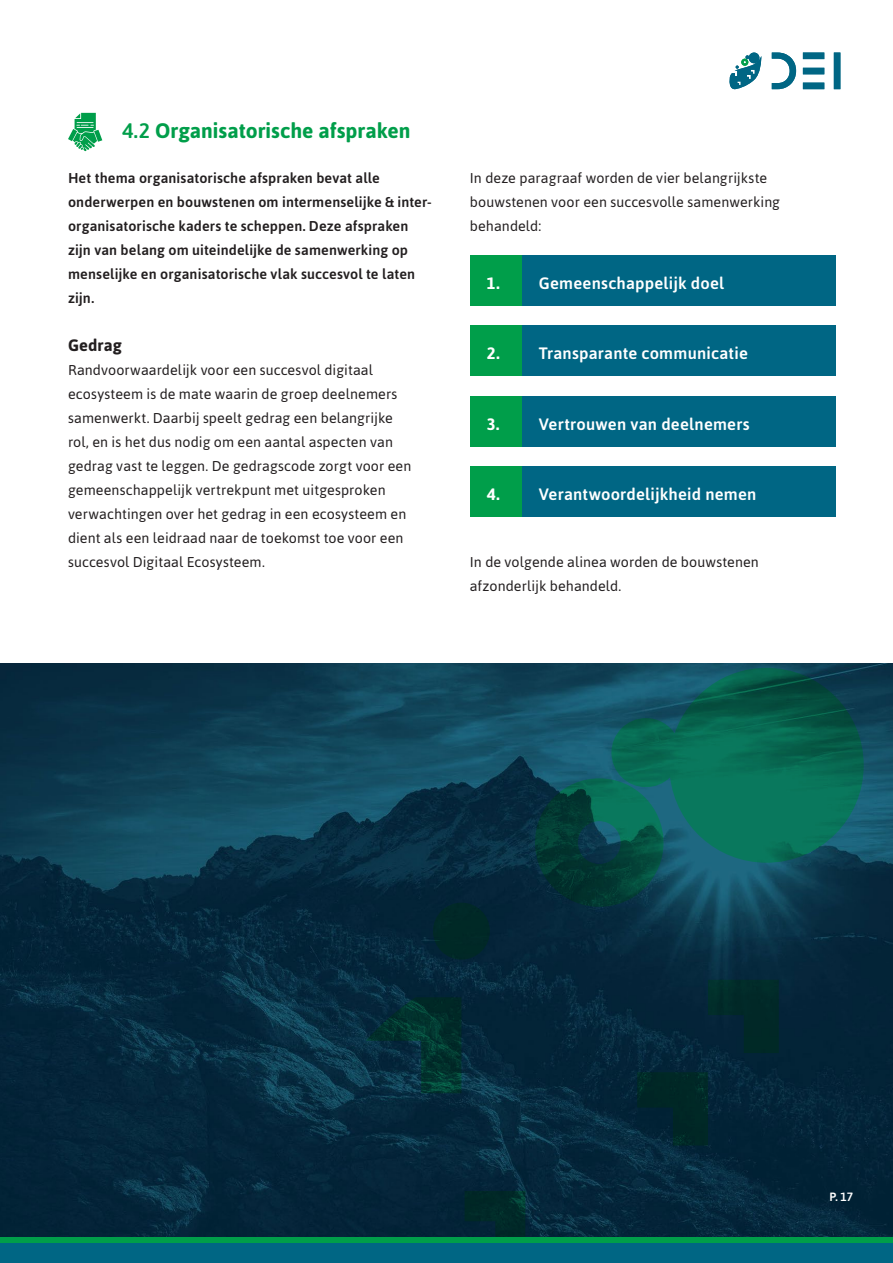
<style>
.page{position:relative;width:893px;height:1263px;background:#fff}
.page>*{position:absolute;margin:0;border:0;box-sizing:border-box;transform-origin:0 0}
.t1{font:700 21px "Asap";color:#009e4a}
.Blok{font:500 16.5px "Asap";letter-spacing:.015em;color:#fff}
.Blok-2{font:700 16.5px "Asap";color:#fff}
.t2{font:700 16.5px "Asap";letter-spacing:.005em;color:#231f20}
.t3{font:14.25px/24px "Asap";letter-spacing:.005em;color:#231f20}
.t4{font:500 14.25px/24px "Asap";letter-spacing:.01em;color:#231f20}
.t5{font:500 12px "Asap";color:#fff}
.s1{font-weight:500}
</style>
<div class="page">
<img style="left:0;top:663px;width:893px;height:575px">
<svg style="left:366px;top:668px;width:498px;height:570px;background:#083945"></svg>
<div style="left:0;top:1238px;width:893px;height:25px;background:linear-gradient(to right,#009e4a,#009e4a)"></div>
<div style="left:0;top:1244px;width:893px;height:19px;background:#006684"></div>
<div style="left:522px;top:255px;width:314px;height:50px;background:#006684"></div>
<div style="left:470px;top:255px;width:52px;height:50px;background:#009e4a"></div>
<div style="left:522px;top:325px;width:314px;height:51px;background:#006684"></div>
<div style="left:470px;top:325px;width:52px;height:51px;background:#009e4a"></div>
<div style="left:522px;top:396px;width:314px;height:51px;background:#006684"></div>
<div style="left:470px;top:396px;width:52px;height:51px;background:#009e4a"></div>
<div style="left:522px;top:466px;width:314px;height:51px;background:#006684"></div>
<div style="left:470px;top:466px;width:52px;height:51px;background:#009e4a"></div>
<svg style="left:68px;top:113px;width:34px;height:38px"></svg>
<svg style="left:772px;top:53px;width:24px;height:36px"></svg>
<svg style="left:803px;top:53px;width:21px;height:6px"></svg>
<svg style="left:803px;top:68px;width:21px;height:6px"></svg>
<svg style="left:803px;top:83px;width:21px;height:6px"></svg>
<svg style="left:834px;top:53px;width:6px;height:36px"></svg>
<div style="left:749px;top:53px;width:10px;height:10px;background:#006684;border-radius:50%"></div>
<svg style="left:729px;top:55px;width:32px;height:34px"></svg>
<p class="t1" style="left:122px;top:117px;width:290px"><span class="s1">4.2</span> Organisatorische afspraken</p>
<p class="t4" style="left:68px;top:165px;width:365px">Het thema organisatorische afspraken bevat alle onderwerpen en bouwstenen om intermenselijke &amp; inter&shy;organisatorische kaders te scheppen. Deze afspraken zijn van belang om uiteindelijke de samenwerking op menselijke en organisatorische vlak succesvol te laten zijn.</p>
<p class="t2" style="left:68px;top:334px;width:55px">Gedrag</p>
<p class="t3" style="left:68px;top:357px;width:345px">Randvoorwaardelijk voor een succesvol digitaal ecosysteem is de mate waarin de groep deelnemers samenwerkt. Daarbij speelt gedrag een belangrijke rol, en is het dus nodig om een aantal aspecten van gedrag vast te leggen. De gedragscode zorgt voor een gemeenschappelijk vertrekpunt met uitgesproken verwachtingen over het gedrag in een ecosysteem en dient als een leidraad naar de toekomst toe voor een succesvol Digitaal Ecosysteem.</p>
<p class="t3" style="left:470px;top:165px;width:312px">In deze paragraaf worden de vier belangrijkste bouwstenen voor een succesvolle samenwerking behandeld:</p>
<p class="Blok-2" style="left:487px;top:272px;width:14px">1.</p>
<p class="Blok" style="left:539px;top:272px;width:187px">Gemeenschappelijk doel</p>
<p class="Blok-2" style="left:487px;top:342px;width:14px">2.</p>
<p class="Blok" style="left:539px;top:342px;width:211px">Transparante communicatie</p>
<p class="Blok-2" style="left:487px;top:413px;width:14px">3.</p>
<p class="Blok" style="left:539px;top:413px;width:212px">Vertrouwen van deelnemers</p>
<p class="Blok-2" style="left:487px;top:483px;width:14px">4.</p>
<p class="Blok" style="left:539px;top:483px;width:219px">Verantwoordelijkheid nemen</p>
<p class="t3" style="left:470px;top:549px;width:290px">In de volgende alinea worden de bouwstenen afzonderlijk behandeld.</p>
<p class="t5" style="left:829px;top:1189px;width:25px">P. 17</p>
</div>
